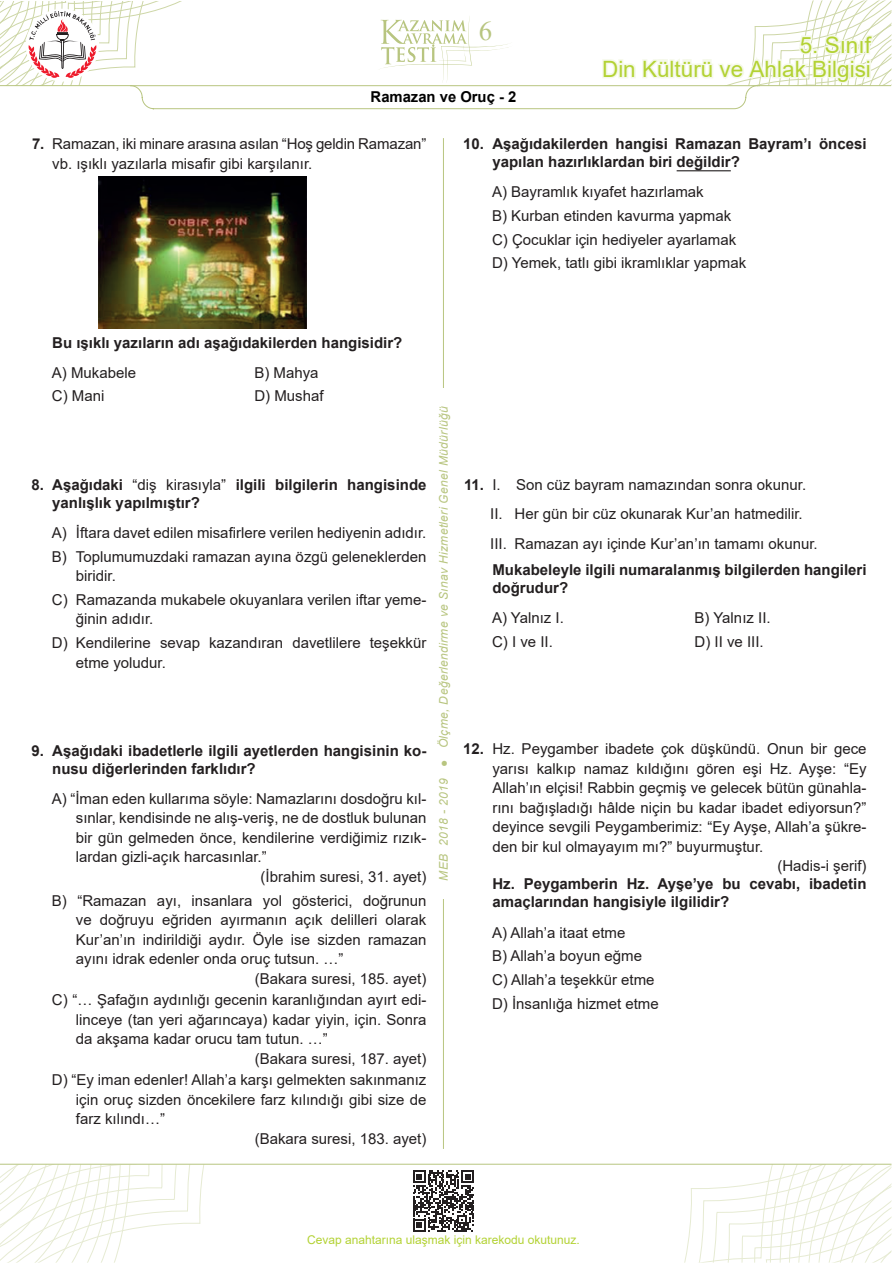
<style>
.page{position:relative;width:893px;height:1263px;background:#fff}
.page>*{position:absolute;margin:0;border:0;box-sizing:border-box;transform-origin:0 0}
.t1{font:27px "Times New Roman";color:#b8c580}
.t2{font:22.5px/24px "Arial";color:#b3d234;text-align:right}
.tekli{font:15px/19.5px "Arial";color:#231f20;text-align:justify}
.SORU_CÜMLESİ{font:700 15px/18px "Arial";color:#231f20}
.Ayet{font:15px "Arial";color:#231f20}
.sorun1{font:15px "Arial";color:#231f20}
.ikili{font:15px "Arial";color:#231f20}
.t3{font:700 15px "Arial";color:#000}
.t4{font:italic 12px "Arial";letter-spacing:.03em;color:#b8c580}
.t5{font:12px "Arial";color:#b3d234}
.s1{font-weight:700}
.s2{font-weight:400}
</style>
<div class="page">
<svg style="left:0;top:1165px;width:204px;height:98px"></svg>
<svg style="left:684px;top:1165px;width:207px;height:97px"></svg>
<hr style="left:0;top:1164px;width:891px;height:1px;background:#b8c580">
<hr style="left:443px;top:138px;width:1px;height:1011px;background:#b8c580">
<div style="left:434px;top:388px;width:19px;height:511px;background:#fff"></div>
<svg style="left:0;top:0;width:891px;height:109px"></svg>
<div style="left:866px;top:64px;width:5px;height:14px;border:3px solid #f5f9e9"></div>
<svg style="left:413px;top:1170px;width:61px;height:62px"></svg>
<img style="left:99px;top:177px;width:207px;height:152px">
<hr style="left:677px;top:170px;width:54px;height:1px;background:#231f20">
<p class="t1" style="left:479px;top:12px;width:15px">6</p>
<h2 class="t2" style="left:602px;top:33px;width:270px">5. Sınıf<br>Din Kültürü ve Ahlak Bilgisi</h2>
<p class="t3" style="left:371px;top:86px;width:147px">Ramazan ve Oruç - 2</p>
<p class="tekli" style="left:52px;top:134px;width:376px;text-indent:-20px"><span class="s1">7.</span> Ramazan, iki minare arasına asılan “Hoş geldin Ramazan” vb. ışıklı yazılarla misafir gibi karşılanır.</p>
<p class="SORU_CÜMLESİ" style="left:492px;top:135px;width:376px;text-indent:-29px">10. Aşağıdakilerden hangisi Ramazan Bayram’ı öncesi yapılan hazırlıklardan biri değildir?</p>
<p class="tekli" style="left:492px;top:182px;width:213px">A) Bayramlık kıyafet hazırlamak</p>
<p class="tekli" style="left:492px;top:206px;width:241px">B) Kurban etinden kavurma yapmak</p>
<p class="tekli" style="left:492px;top:230px;width:246px">C) Çocuklar için hediyeler ayarlamak</p>
<p class="tekli" style="left:492px;top:253px;width:256px">D) Yemek, tatlı gibi ikramlıklar yapmak</p>
<p class="SORU_CÜMLESİ" style="left:52px;top:333px;width:352px">Bu ışıklı yazıların adı aşağıdakilerden hangisidir?</p>
<p class="ikili" style="left:52px;top:362px;width:86px">A) Mukabele</p>
<p class="ikili" style="left:254px;top:362px;width:66px">B) Mahya</p>
<p class="ikili" style="left:52px;top:386px;width:54px">C) Mani</p>
<p class="ikili" style="left:254px;top:386px;width:71px">D) Mushaf</p>
<p class="SORU_CÜMLESİ" style="left:52px;top:475px;width:376px;text-indent:-21px">8. Aşağıdaki <span class="s2">“diş kirasıyla”</span> ilgili bilgilerin hangisinde yanlışlık yapılmıştır?</p>
<p class="tekli" style="left:52px;top:523px;width:376px">A) İftara davet edilen misafirlere verilen hediyenin adıdır.</p>
<p class="tekli" style="left:76px;top:546px;width:352px;text-indent:-24px">B) Toplumumuzdaki ramazan ayına özgü geleneklerden biridir.</p>
<p class="tekli" style="left:76px;top:590px;width:352px;text-indent:-24px">C) Ramazanda mukabele okuyanlara verilen iftar yeme&shy;ğinin adıdır.</p>
<p class="tekli" style="left:76px;top:633px;width:352px;text-indent:-24px">D) Kendilerine sevap kazandıran davetlilere teşekkür etme yoludur.</p>
<p class="SORU_CÜMLESİ" style="left:52px;top:742px;width:376px;text-indent:-21px">9. Aşağıdaki ibadetlerle ilgili ayetlerden hangisinin ko&shy;nusu diğerlerinden farklıdır?</p>
<p class="tekli" style="left:76px;top:789px;width:352px;text-indent:-24px">A) “İman eden kullarıma söyle: Namazlarını dosdoğru kıl&shy;sınlar, kendisinde ne alış-veriş, ne de dostluk bulunan bir gün gelmeden önce, kendilerine verdiğimiz rızık&shy;lardan gizli-açık harcasınlar.”</p>
<p class="Ayet" style="left:261px;top:866px;width:167px">(İbrahim suresi, 31. ayet)</p>
<p class="tekli" style="left:76px;top:890px;width:352px;text-indent:-24px">B) “Ramazan ayı, insanlara yol gösterici, doğrunun ve doğruyu eğriden ayırmanın açık delilleri olarak Kur’an’ın indirildiği aydır. Öyle ise sizden ramazan ayını idrak edenler onda oruç tutsun. …”</p>
<p class="Ayet" style="left:255px;top:968px;width:173px">(Bakara suresi, 185. ayet)</p>
<p class="tekli" style="left:76px;top:990px;width:352px;text-indent:-24px">C) “… Şafağın aydınlığı gecenin karanlığından ayırt edi&shy;linceye (tan yeri ağarıncaya) kadar yiyin, için. Sonra da akşama kadar orucu tam tutun. …”</p>
<p class="Ayet" style="left:255px;top:1048px;width:173px">(Bakara suresi, 187. ayet)</p>
<p class="tekli" style="left:76px;top:1070px;width:352px;text-indent:-24px">D) “Ey iman edenler! Allah’a karşı gelmekten sakınmanız için oruç sizden öncekilere farz kılındığı gibi size de farz kılındı…”</p>
<p class="Ayet" style="left:255px;top:1128px;width:173px">(Bakara suresi, 183. ayet)</p>
<p class="t4" style="left:436px;top:881px;width:476px;rotate:-90deg">MEB 2018 - 2019 ● Ölçme, Değerlendirme ve Sınav Hizmetleri Genel Müdürlüğü</p>
<p class="tekli" style="left:464px;top:474px;width:344px"><span class="s1">11.</span> I. Son cüz bayram namazından sonra okunur.</p>
<p class="sorun1" style="left:490px;top:503px;width:314px">II. Her gün bir cüz okunarak Kur’an hatmedilir.</p>
<p class="sorun1" style="left:490px;top:533px;width:329px">III. Ramazan ayı içinde Kur’an’ın tamamı okunur.</p>
<p class="SORU_CÜMLESİ" style="left:492px;top:561px;width:376px">Mukabeleyle ilgili numaralanmış bilgilerden hangileri doğrudur?</p>
<p class="ikili" style="left:492px;top:608px;width:73px">A) Yalnız I.</p>
<p class="ikili" style="left:694px;top:608px;width:78px">B) Yalnız II.</p>
<p class="ikili" style="left:492px;top:631px;width:62px">C) I ve II.</p>
<p class="ikili" style="left:694px;top:631px;width:71px">D) II ve III.</p>
<p class="tekli" style="left:492px;top:739px;width:376px;text-indent:-29px"><span class="s1">12.</span> Hz. Peygamber ibadete çok düşkündü. Onun bir gece yarısı kalkıp namaz kıldığını gören eşi Hz. Ayşe: “Ey Allah’ın elçisi! Rabbin geçmiş ve gelecek bütün günahla&shy;rını bağışladığı hâlde niçin bu kadar ibadet ediyorsun?” deyince sevgili Peygamberimiz: “Ey Ayşe, Allah’a şükre&shy;den bir kul olmayayım mı?” buyurmuştur.</p>
<p class="Ayet" style="left:777px;top:856px;width:91px">(Hadis-i şerif)</p>
<p class="SORU_CÜMLESİ" style="left:492px;top:875px;width:376px">Hz. Peygamberin Hz. Ayşe’ye bu cevabı, ibadetin amaçlarından hangisiyle ilgilidir?</p>
<p class="tekli" style="left:492px;top:922px;width:135px">A) Allah’a itaat etme</p>
<p class="tekli" style="left:492px;top:946px;width:152px">B) Allah’a boyun eğme</p>
<p class="tekli" style="left:492px;top:970px;width:164px">C) Allah’a teşekkür etme</p>
<p class="tekli" style="left:492px;top:994px;width:168px">D) İnsanlığa hizmet etme</p>
<p class="t5" style="left:307px;top:1231px;width:274px">Cevap anahtarına ulaşmak için karekodu okutunuz.</p>
</div>
